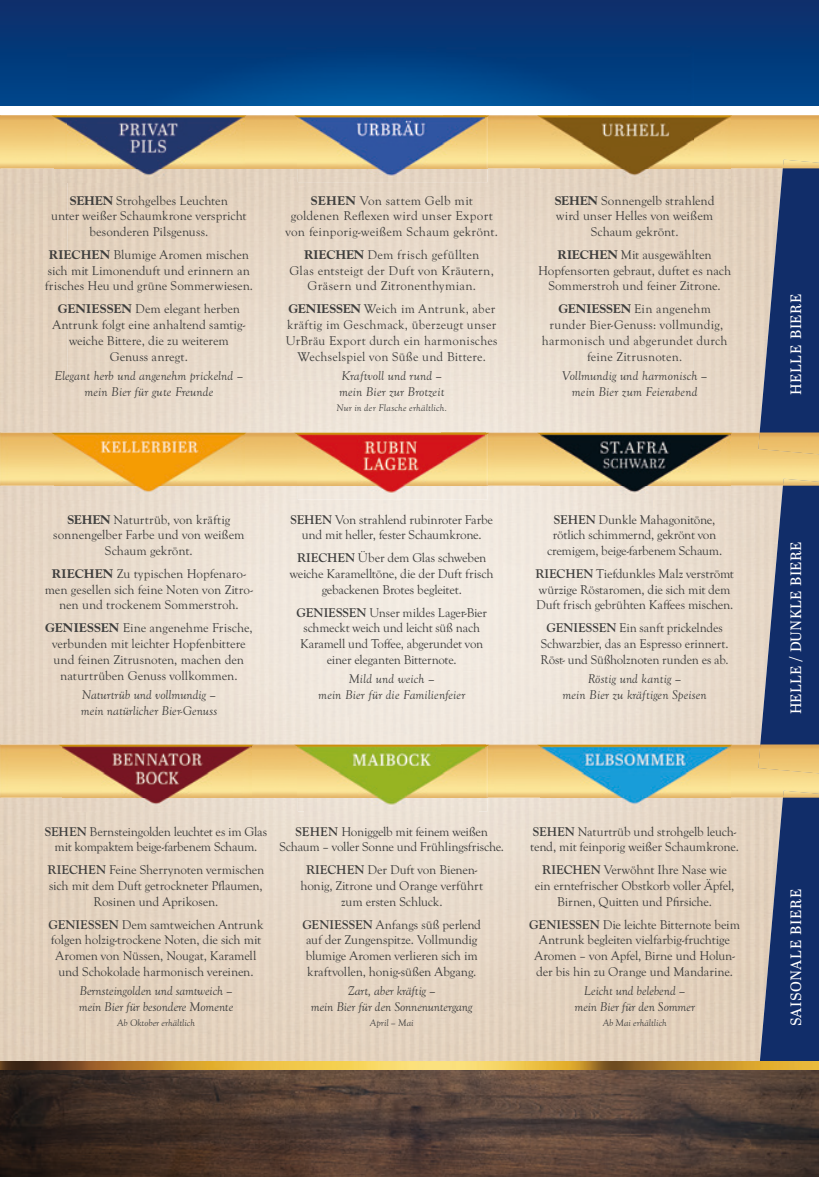
<style>
.page{position:relative;width:819px;height:1177px;background:#fff}
.page>*{position:absolute;margin:0;border:0;box-sizing:border-box;transform-origin:0 0}
.t1{font:15px "Abril Text";letter-spacing:.04em;color:#fff}
.t2{font:15px "Abril Text";letter-spacing:.02em;color:#fff}
.t3{font:13.12px/15.8px "Goudy Old Sty";letter-spacing:-.005em;color:#3d3d3c;text-align:center}
.t4{font:italic 13.12px/15.8px "Goudy Old Sty";letter-spacing:.005em;color:#3d3d3c;text-align:center}
.t5{font:13.12px/15.8px "Goudy Old Sty";letter-spacing:.02em;color:#3d3d3c;text-align:center}
.t6{font:13.12px/15.8px "Goudy Old Sty";letter-spacing:.015em;color:#3d3d3c;text-align:center}
.t7{font:13.12px/15.8px "Goudy Old Sty";letter-spacing:.025em;color:#3d3d3c;text-align:center}
.t8{font:italic 10px "Goudy Old Sty";letter-spacing:.005em;color:#3d3d3c}
.s1{font-weight:700;font-stretch:expanded}
.s2{font-weight:700}
</style>
<div class="page">
<svg style="left:0;top:0;width:819px;height:106px;background:#073574"></svg>
<img style="left:67px;top:47px;width:626px;height:59px">
<img style="left:652px;top:168px;width:106px;height:576px">
<img style="left:43px;top:168px;width:43px;height:576px">
<img style="left:86px;top:380px;width:262px;height:364px">
<img style="left:67px;top:168px;width:626px;height:212px">
<img style="left:0;top:1086px;width:819px;height:90px">
<img style="left:0;top:115px;width:67px;height:53px">
<img style="left:67px;top:115px;width:377px;height:27px">
<img style="left:444px;top:115px;width:41px;height:1px">
<img style="left:693px;top:115px;width:126px;height:53px">
<img style="left:485px;top:115px;width:83px;height:53px">
<img style="left:568px;top:115px;width:125px;height:1px">
<img style="left:0;top:432px;width:88px;height:53px">
<img style="left:88px;top:432px;width:353px;height:27px">
<img style="left:441px;top:432px;width:44px;height:1px">
<img style="left:244px;top:459px;width:54px;height:26px">
<img style="left:485px;top:432px;width:86px;height:53px">
<img style="left:571px;top:432px;width:248px;height:27px">
<img style="left:730px;top:459px;width:89px;height:26px">
<img style="left:0;top:744px;width:62px;height:46px">
<img style="left:252px;top:744px;width:46px;height:27px">
<img style="left:487px;top:744px;width:53px;height:46px">
<img style="left:730px;top:744px;width:28px;height:27px">
<img style="left:55px;top:117px;width:189px;height:65px">
<svg style="left:51px;top:116px;width:195px;height:1px"></svg>
<img style="left:55px;top:434px;width:189px;height:65px">
<svg style="left:51px;top:433px;width:195px;height:1px"></svg>
<img style="left:62px;top:746px;width:190px;height:44px">
<svg style="left:58px;top:744px;width:195px;height:2px"></svg>
<img style="left:298px;top:168px;width:189px;height:14px">
<img style="left:298px;top:117px;width:189px;height:51px">
<svg style="left:294px;top:116px;width:195px;height:1px"></svg>
<img style="left:298px;top:485px;width:189px;height:14px">
<img style="left:298px;top:434px;width:189px;height:51px">
<svg style="left:294px;top:433px;width:195px;height:1px"></svg>
<img style="left:298px;top:746px;width:189px;height:44px">
<svg style="left:294px;top:744px;width:195px;height:2px"></svg>
<img style="left:540px;top:117px;width:190px;height:65px">
<svg style="left:537px;top:116px;width:195px;height:1px"></svg>
<img style="left:540px;top:434px;width:190px;height:65px">
<svg style="left:537px;top:433px;width:195px;height:1px"></svg>
<img style="left:540px;top:746px;width:190px;height:44px">
<svg style="left:537px;top:744px;width:195px;height:2px"></svg>
<svg style="left:758px;top:159px;width:61px;height:296px;background:#515c7a"></svg>
<svg style="left:758px;top:478px;width:61px;height:296px;background:#55607c"></svg>
<svg style="left:0;top:790px;width:819px;height:296px;background:#d1c2b1"></svg>
<p class="t3" style="left:51px;top:193px;width:197px"><span class="s1">SEHEN</span> Strohgelbes Leuchten<br>unter weißer Schaumkrone verspricht besonderen Pilsgenuss.</p>
<p class="t3" style="left:45px;top:247px;width:210px"><span class="s1">RIECHEN</span> Blumige Aromen mischen sich mit Limonenduft und erinnern an frisches Heu und grüne Sommerwiesen.</p>
<p class="t3" style="left:52px;top:301px;width:194px"><span class="s1">GENIESSEN</span> Dem elegant herben<br>Antrunk folgt eine anhaltend samtig&shy;weiche Bittere, die zu weiterem<br>Genuss anregt.</p>
<p class="t4" style="left:54px;top:368px;width:190px">Elegant herb und angenehm prickelnd – mein Bier für gute Freunde</p>
<p class="t6" style="left:285px;top:193px;width:214px"><span class="s1">SEHEN</span> Von sattem Gelb mit goldenen Reflexen wird unser Export von feinporig-weißem Schaum gekrönt.</p>
<p class="t7" style="left:289px;top:247px;width:206px"><span class="s1">RIECHEN</span> Dem frisch gefüllten<br>Glas entsteigt der Duft von Kräutern,<br>Gräsern und Zitronenthymian.</p>
<p class="t5" style="left:286px;top:301px;width:213px"><span class="s1">GENIESSEN</span> Weich im Antrunk, aber kräftig im Geschmack, überzeugt unser UrBräu Export durch ein harmonisches Wechselspiel von Süße und Bittere.</p>
<p class="t4" style="left:339px;top:368px;width:107px;text-align:left">Kraftvoll und rund – mein Bier zur Brotzeit</p>
<p class="t8" style="left:336px;top:402px;width:112px">Nur in der Flasche erhältlich.</p>
<p class="t3" style="left:554px;top:193px;width:161px"><span class="s1">SEHEN</span> Sonnengelb strahlend wird unser Helles von weißem<br>Schaum gekrönt.</p>
<p class="t3" style="left:538px;top:247px;width:195px"><span class="s1">RIECHEN</span> Mit ausgewählten<br>Hopfensorten gebraut, duftet es nach<br>Sommerstroh und feiner Zitrone.</p>
<p class="t5" style="left:541px;top:301px;width:187px"><span class="s1">GENIESSEN</span> Ein angenehm runder Bier-Genuss: vollmundig, harmonisch und abgerundet durch feine Zitrusnoten.</p>
<p class="t4" style="left:562px;top:368px;width:147px">Vollmundig und harmonisch – mein Bier zum Feierabend</p>
<p class="t3" style="left:53px;top:511px;width:193px"><span class="s1">SEHEN</span> Naturtrüb, von kräftig sonnengelber Farbe und von weißem<br>Schaum gekrönt.</p>
<p class="t3" style="left:45px;top:566px;width:210px"><span class="s1">RIECHEN</span> Zu typischen Hopfenaro&shy;men gesellen sich feine Noten von Zitro&shy;nen und trockenem Sommerstroh.</p>
<p class="t3" style="left:45px;top:620px;width:209px"><span class="s1">GENIESSEN</span> Eine angenehme Frische, verbunden mit leichter Hopfenbittere und feinen Zitrusnoten, machen den naturtrüben Genuss vollkommen.</p>
<p class="t4" style="left:81px;top:687px;width:138px;text-align:left">Naturtrüb und vollmundig – mein natürlicher Bier-Genuss</p>
<p class="t3" style="left:290px;top:511px;width:204px"><span class="s2">SEHEN</span> Von strahlend rubinroter Farbe und mit heller, fester Schaumkrone.</p>
<p class="t3" style="left:290px;top:550px;width:205px"><span class="s2">RIECHEN</span> Über dem Glas schweben weiche Karamelltöne, die der Duft frisch gebackenen Brotes begleitet.</p>
<p class="t3" style="left:296px;top:604px;width:192px"><span class="s2">GENIESSEN</span> Unser mildes Lager-Bier schmeckt weich und leicht süß nach Karamell und Toffee, abgerundet von einer eleganten Bitternote.</p>
<p class="t4" style="left:318px;top:671px;width:149px">Mild und weich –<br>mein Bier für die Familienfeier</p>
<p class="t3" style="left:547px;top:511px;width:176px"><span class="s2">SEHEN</span> Dunkle Mahagonitöne, rötlich schimmernd, gekrönt von cremigem, beige-farbenem Schaum.</p>
<p class="t3" style="left:535px;top:566px;width:200px;text-align:left"><span class="s2">RIECHEN</span> Tiefdunkles Malz verströmt würzige Röstaromen, die sich mit dem<br>Duft frisch gebrühten Kaffees mischen.</p>
<p class="t3" style="left:540px;top:620px;width:190px"><span class="s2">GENIESSEN</span> Ein sanft prickelndes<br>Schwarzbier, das an Espresso erinnert.<br>Röst- und Süßholznoten runden es ab.</p>
<p class="t4" style="left:562px;top:671px;width:146px">Röstig und kantig –<br>mein Bier zu kräftigen Speisen</p>
<p class="t3" style="left:45px;top:823px;width:224px"><span class="s2">SEHEN</span> Bernsteingolden leuchtet es im Glas mit kompaktem beige-farbenem Schaum.</p>
<p class="t3" style="left:48px;top:862px;width:218px"><span class="s2">RIECHEN</span> Feine Sherrynoten vermischen sich mit dem Duft getrockneter Pflaumen,<br>Rosinen und Aprikosen.</p>
<p class="t3" style="left:48px;top:916px;width:217px"><span class="s2">GENIESSEN</span> Dem samtweichen Antrunk folgen holzig-trockene Noten, die sich mit Aromen von Nüssen, Nougat, Karamell und Schokolade harmonisch vereinen.</p>
<p class="t4" style="left:79px;top:983px;width:156px;text-align:left">Bernsteingolden und samtweich – mein Bier für besondere Momente</p>
<p class="t8" style="left:117px;top:1017px;width:79px">Ab Oktober erhältlich</p>
<p class="t3" style="left:279px;top:823px;width:226px"><span class="s2">SEHEN</span> Honiggelb mit feinem weißen<br>Schaum – voller Sonne und Frühlingsfrische.</p>
<p class="t3" style="left:300px;top:862px;width:184px"><span class="s2">RIECHEN</span> Der Duft von Bienen&shy;honig, Zitrone und Orange verführt zum ersten Schluck.</p>
<p class="t3" style="left:302px;top:916px;width:180px;text-align:left"><span class="s2">GENIESSEN</span> Anfangs süß perlend auf der Zungenspitze. Vollmundig blumige Aromen verlieren sich im kraftvollen, honig-süßen Abgang.</p>
<p class="t4" style="left:311px;top:983px;width:163px">Zart, aber kräftig –<br>mein Bier für den Sonnenuntergang</p>
<p class="t8" style="left:370px;top:1017px;width:45px">April – Mai</p>
<p class="t3" style="left:530px;top:823px;width:210px;text-align:left"><span class="s2">SEHEN</span> Naturtrüb und strohgelb leuch&shy;tend, mit feinporig weißer Schaumkrone.</p>
<p class="t3" style="left:534px;top:862px;width:201px"><span class="s2">RIECHEN</span> Verwöhnt Ihre Nase wie ein erntefrischer Obstkorb voller Äpfel,<br>Birnen, Quitten und Pfirsiche.</p>
<p class="t3" style="left:529px;top:916px;width:212px"><span class="s2">GENIESSEN</span> Die leichte Bitternote beim Antrunk begleiten vielfarbig-fruchtige Aromen – von Apfel, Birne und Holun&shy;der bis hin zu Orange und Mandarine.</p>
<p class="t4" style="left:574px;top:983px;width:122px">Leicht und belebend – mein Bier für den Sommer</p>
<p class="t8" style="left:602px;top:1017px;width:65px">Ab Mai erhältlich</p>
<p class="t1" style="left:784px;top:395px;width:103px;rotate:-90deg">HELLE BIERE</p>
<p class="t2" style="left:784px;top:714px;width:174px;rotate:-90deg">HELLE / DUNKLE BIERE</p>
<p class="t1" style="left:784px;top:1026px;width:139px;rotate:-90deg">SAISONALE BIERE</p>
</div>
